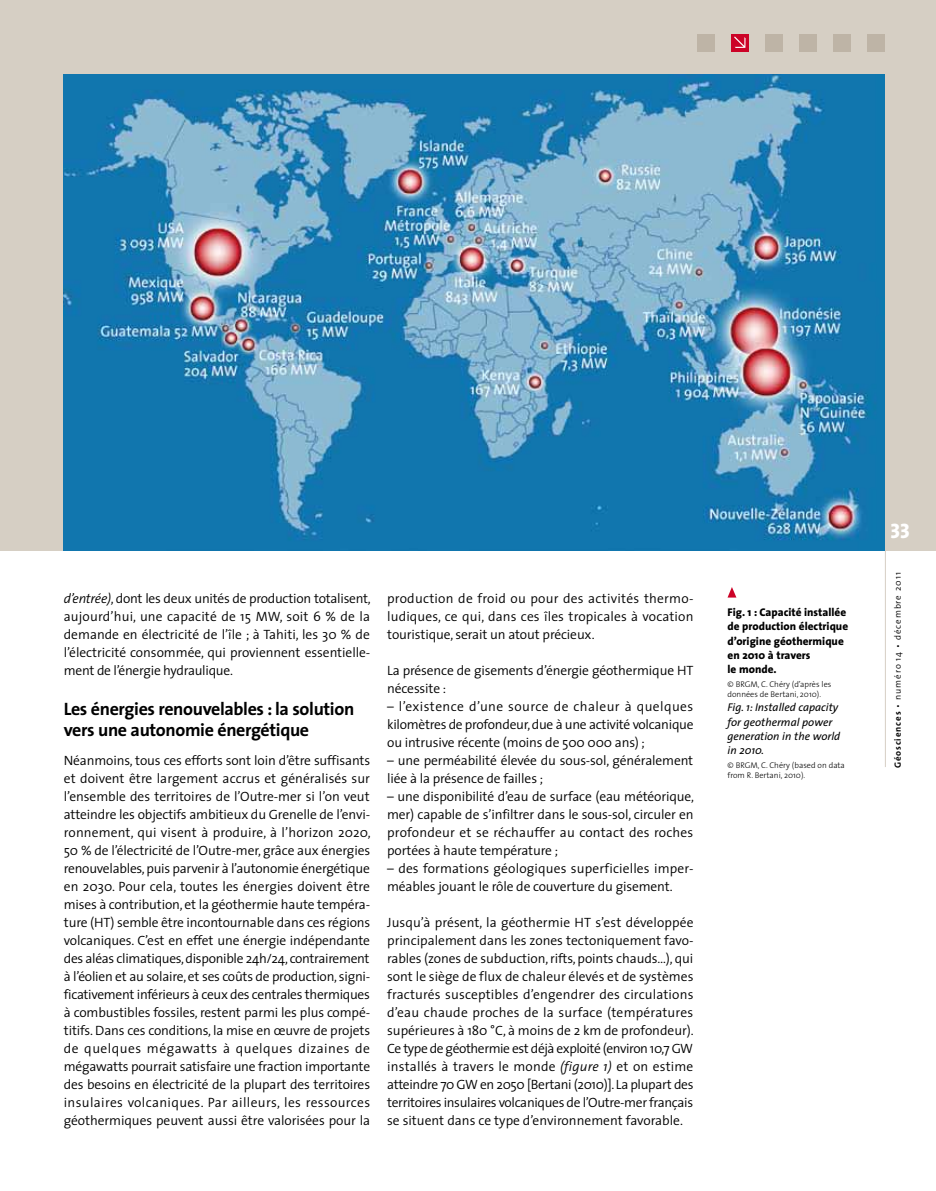
<style>
.page{position:relative;width:936px;height:1191px;background:#fff}
.page>*{position:absolute;margin:0;border:0;box-sizing:border-box;transform-origin:0 0}
.t1{font:21px "The Sans Extra Bold Caps";color:#fff}
.t2{font:700 18px/21.6px "The Sans";letter-spacing:-.02em;color:#000}
.t3{font:300 13.5px/18px "The Sans";letter-spacing:-.01em;color:#000;text-align:justify}
.t4{font:300 13.5px/18px "The Sans";letter-spacing:.01em;color:#000}
.t5{font:800 11.25px/14.2px "The Sans";color:#000}
.t6{font:italic 11.25px/14.2px "The Sans";color:#000}
.t7{font:300 9px "The Sans";letter-spacing:.1em;color:#000}
.t8{font:300 8.25px/9.9px "The Sans";color:#000}
.s1{font-style:italic}
.s2{font-weight:700}
</style>
<div class="page">
<div style="left:0;top:0;width:935px;height:551px;background:#d6cfc4"></div>
<div style="left:765px;top:34px;width:17px;height:17px;background:#beb4a6"></div>
<div style="left:697px;top:34px;width:17px;height:17px;background:#beb4a6"></div>
<svg style="left:731px;top:34px;width:18px;height:18px"></svg>
<div style="left:799px;top:34px;width:17px;height:17px;background:#beb4a6"></div>
<div style="left:833px;top:34px;width:17px;height:17px;background:#beb4a6"></div>
<div style="left:867px;top:34px;width:17px;height:17px;background:#beb4a6"></div>
<hr style="left:884px;top:124px;width:1px;height:643px;background:#d6cfc4">
<svg style="left:727px;top:587px;width:9px;height:10px"></svg>
<img style="left:64px;top:74px;width:820px;height:477px">
<p class="t3" style="left:64px;top:589px;width:308px"><span class="s1">d’entrée)</span>, dont les deux unités de production totalisent, aujourd’hui, une capacité de 15 MW, soit 6 % de la demande en électricité de l’île ; à Tahiti, les 30 % de l’électricité consommée, qui proviennent essentielle&shy;ment de l’énergie hydraulique.</p>
<h2 class="t2" style="left:64px;top:697px;width:292px">Les énergies renouvelables : la solution vers une autonomie énergétique</h2>
<p class="t3" style="left:64px;top:751px;width:308px">Néanmoins, tous ces efforts sont loin d’être suffisants et doivent être largement accrus et généralisés sur l’ensemble des territoires de l’Outre-mer si l’on veut atteindre les objectifs ambitieux du Grenelle de l’envi&shy;ronnement, qui visent à produire, à l’horizon 2020, 50 % de l’électricité de l’Outre-mer, grâce aux énergies renouvelables, puis parvenir à l’autonomie énergétique en 2030. Pour cela, toutes les énergies doivent être mises à contribution, et la géothermie haute tempéra&shy;ture (HT) semble être incontournable dans ces régions volcaniques. C’est en effet une énergie indépendante des aléas climatiques, disponible 24h/24, contrairement à l’éolien et au solaire, et ses coûts de production, signi&shy;ficativement inférieurs à ceux des centrales thermiques à combustibles fossiles, restent parmi les plus compé&shy;titifs. Dans ces conditions, la mise en œuvre de projets de quelques mégawatts à quelques dizaines de mégawatts pourrait satisfaire une fraction importante des besoins en électricité de la plupart des territoires insulaires volcaniques. Par ailleurs, les ressources géothermiques peuvent aussi être valorisées pour la</p>
<p class="t3" style="left:387px;top:589px;width:308px">production de froid ou pour des activités thermo&shy;ludiques, ce qui, dans ces îles tropicales à vocation touristique, serait un atout précieux.</p>
<p class="t3" style="left:387px;top:661px;width:308px">La présence de gisements d’énergie géothermique HT nécessite :</p>
<p class="t3" style="left:387px;top:697px;width:308px">– l’existence d’une source de chaleur à quelques kilomètres de profondeur, due à une activité volcanique ou intrusive récente (moins de 500 000 ans) ;</p>
<p class="t3" style="left:387px;top:751px;width:307px">– une perméabilité élevée du sous-sol, généralement liée à la présence de failles ;</p>
<p class="t3" style="left:387px;top:787px;width:308px">– une disponibilité d’eau de surface (eau météorique, mer) capable de s’infiltrer dans le sous-sol, circuler en profondeur et se réchauffer au contact des roches portées à haute température ;</p>
<p class="t4" style="left:387px;top:859px;width:308px">– des formations géologiques superficielles imper&shy;méables jouant le rôle de couverture du gisement.</p>
<p class="t3" style="left:387px;top:913px;width:308px">Jusqu’à présent, la géothermie HT s’est développée principalement dans les zones tectoniquement favo&shy;rables (zones de subduction, rifts, points chauds…), qui sont le siège de flux de chaleur élevés et de systèmes fracturés susceptibles d’engendrer des circulations d’eau chaude proches de la surface (températures supérieures à 180 °C, à moins de 2 km de profondeur).<br>Ce type de géothermie est déjà exploité (environ 10,7 GW installés à travers le monde <span class="s1">(figure 1)</span> et on estime atteindre 70 GW en 2050 [Bertani (2010)]. La plupart des territoires insulaires volcaniques de l’Outre-mer français se situent dans ce type d’environnement favorable.</p>
<p class="t5" style="left:727px;top:605px;width:122px">Fig. 1 : Capacité installée de production électrique d’origine géothermique en 2010 à travers<br>le monde.</p>
<p class="t8" style="left:727px;top:679px;width:105px">© BRGM, C. Chéry (d’après les données de Bertani, 2010).</p>
<p class="t6" style="left:727px;top:700px;width:114px">Fig. 1: Installed capacity for geothermal power generation in the world in 2010.</p>
<p class="t8" style="left:727px;top:760px;width:119px">© BRGM, C. Chéry (based on data from R. Bertani, 2010).</p>
<h1 class="t1" style="left:890px;top:513px;width:21px">33</h1>
<p class="t7" style="left:890px;top:768px;width:197px;rotate:-90deg"><span class="s2">Géosciences</span> • numéro 14 • décembre 2011</p>
</div>
